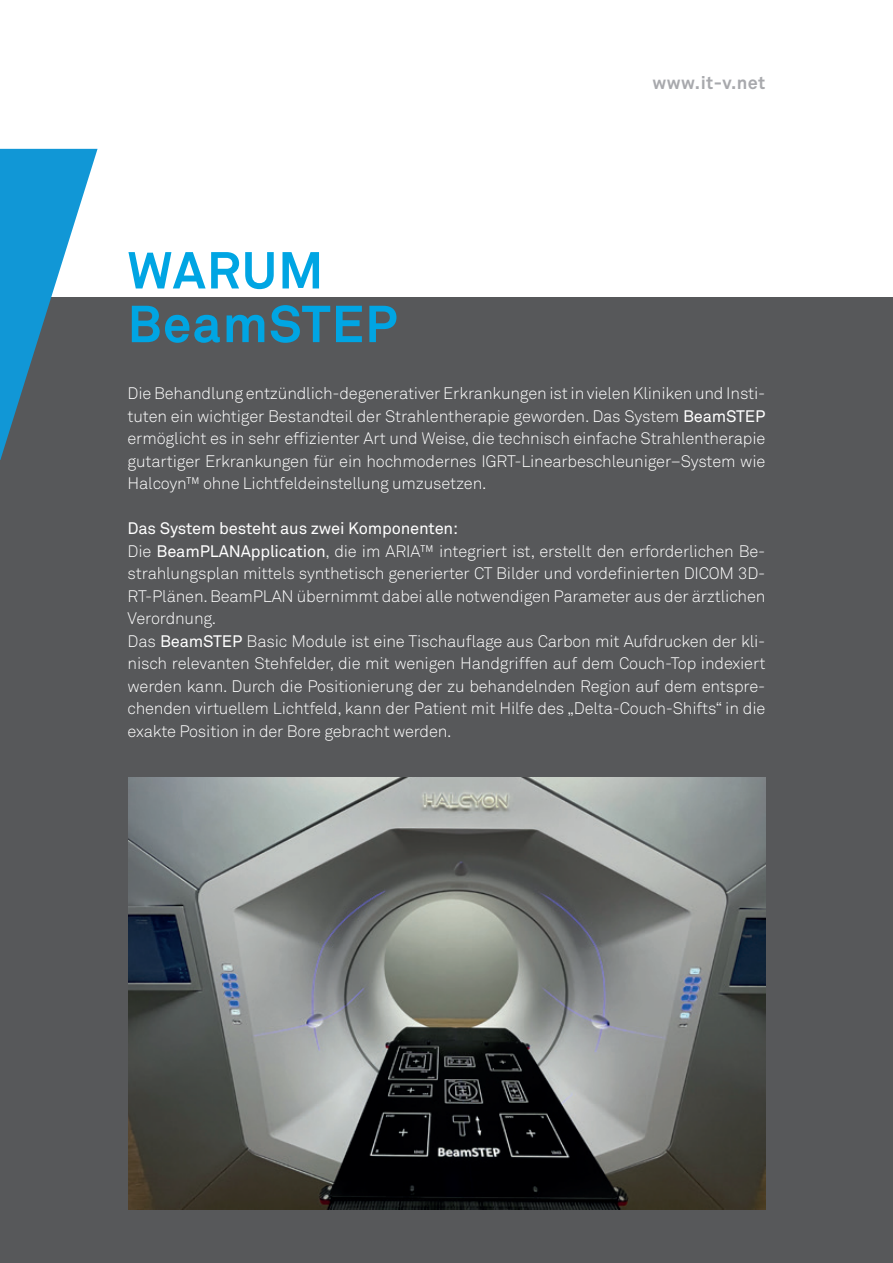
<style>
.page{position:relative;width:893px;height:1263px;background:#fff}
.page>*{position:absolute;margin:0;border:0;box-sizing:border-box;transform-origin:0 0}
.t1{font:700 51.3px/53.7px "Akkurat Std";letter-spacing:.025em;color:#00a5e3}
.t2{font:700 18px "Akkurat Std";letter-spacing:.025em;color:#a8a9ad}
.t3{font:300 16.5px/22.5px "Akkurat Std";letter-spacing:-.01em;color:#fff;text-align:justify}
.s1{font-weight:400}
</style>
<div class="page">
<div style="left:0;top:298px;width:893px;height:965px;background:#57585a"></div>
<svg style="left:0;top:149px;width:98px;height:311px"></svg>
<img style="left:129px;top:777px;width:636px;height:432px">
<h1 class="t1" style="left:128px;top:243px;width:271px">WARUM<br>BeamSTEP</h1>
<p class="t2" style="left:653px;top:72px;width:114px">www.it-v.net</p>
<p class="t3" style="left:128px;top:382px;width:639px">Die Behandlung entzündlich-degenerativer Erkrankungen ist in vielen Kliniken und Insti&shy;tuten ein wichtiger Bestandteil der Strahlentherapie geworden. Das System <span class="s1">BeamSTEP </span>ermöglicht es in sehr effizienter Art und Weise, die technisch einfache Strahlentherapie gutartiger Erkrankungen für ein hochmodernes IGRT-Linearbeschleuniger–System wie Halcoyn™ ohne Lichtfeldeinstellung umzusetzen.</p>
<p class="t3" style="left:128px;top:517px;width:639px;text-align:left"><span class="s1">Das System besteht aus zwei Komponenten:<br></span>Die <span class="s1">BeamPLANApplication</span>, die im ARIA™ integriert ist, erstellt den erforderlichen Be&shy;strahlungsplan mittels synthetisch generierter CT Bilder und vordefinierten DICOM 3D-RT-Plänen. BeamPLAN übernimmt dabei alle notwendigen Parameter aus der ärztlichen Verordnung.<br>Das <span class="s1">BeamSTEP</span> Basic Module ist eine Tischauflage aus Carbon mit Aufdrucken der kli&shy;nisch relevanten Stehfelder, die mit wenigen Handgriffen auf dem Couch-Top indexiert werden kann. Durch die Positionierung der zu behandelnden Region auf dem entspre&shy;chenden virtuellem Lichtfeld, kann der Patient mit Hilfe des „Delta-Couch-Shifts“ in die exakte Position in der Bore gebracht werden.</p>
</div>
